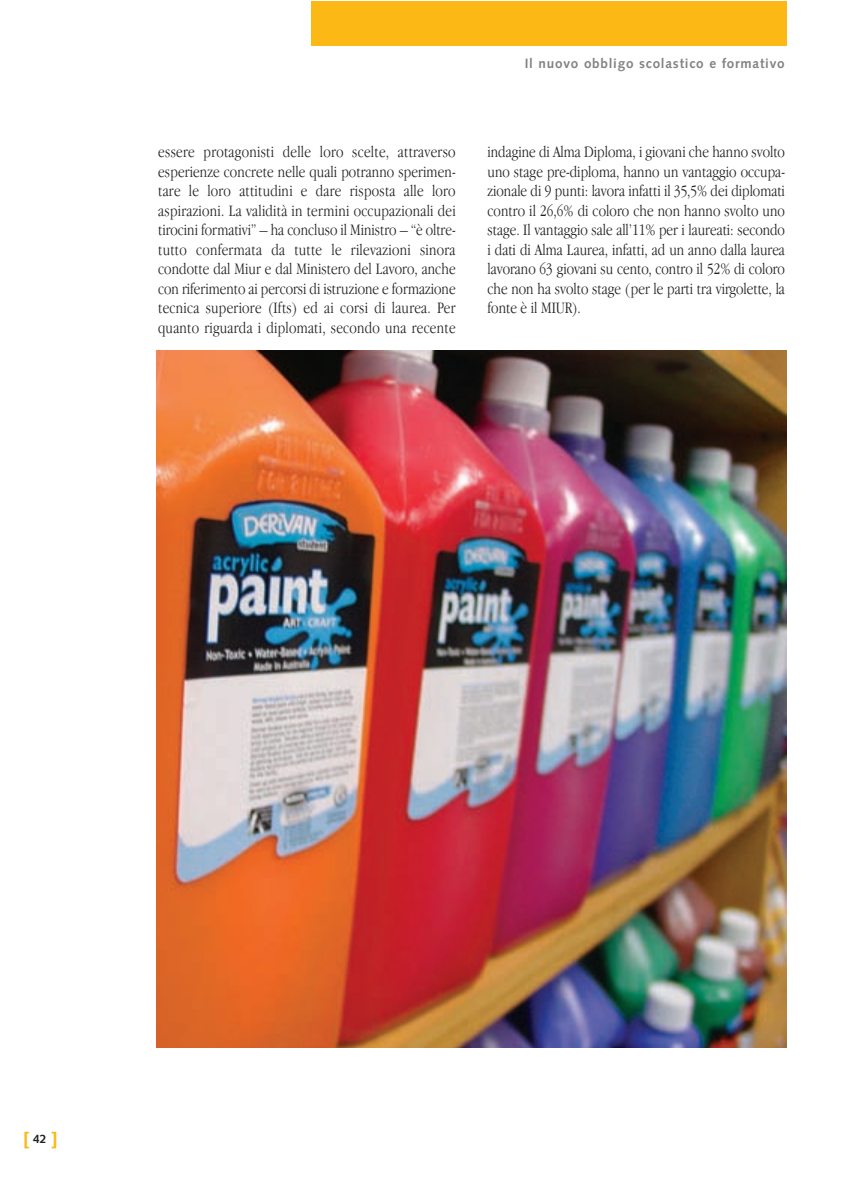
<style>
.page{position:relative;width:851px;height:1191px;background:#fff}
.page>*{position:absolute;margin:0;border:0;box-sizing:border-box;transform-origin:0 0}
.t1{font:700 18px "Helvetica";color:#fcb814}
.t2{font:300 16.5px/19.5px "Apple Garamond";color:#231f20;text-align:justify}
.t3{font:700 13.5px "Syntax";letter-spacing:.055em;color:#808285}
.t4{font:700 12px "Syntax";color:#231f20}
</style>
<div class="page">
<div style="left:311px;top:1px;width:475px;height:45px;background:#fcb814"></div>
<img style="left:157px;top:351px;width:629px;height:696px">
<p class="t3" style="left:524px;top:58px;width:261px">Il nuovo obbligo scolastico e formativo</p>
<p class="t2" style="left:158px;top:143px;width:299px">essere protagonisti delle loro scelte, attraverso esperienze concrete nelle quali potranno sperimen&shy;tare le loro attitudini e dare risposta alle loro aspirazioni. La validità in termini occupazionali dei tirocini formativi” – ha concluso il Ministro – “è oltre&shy;tutto confermata da tutte le rilevazioni sinora condotte dal Miur e dal Ministero del Lavoro, anche con riferimento ai percorsi di istruzione e formazione tecnica superiore (Ifts) ed ai corsi di laurea. Per quanto riguarda i diplomati, secondo una recente</p>
<p class="t2" style="left:487px;top:143px;width:299px">indagine di Alma Diploma, i giovani che hanno svolto uno stage pre-diploma, hanno un vantaggio occupa&shy;zionale di 9 punti: lavora infatti il 35,5% dei diplomati contro il 26,6% di coloro che non hanno svolto uno stage. Il vantaggio sale all’11% per i laureati: secondo i dati di Alma Laurea, infatti, ad un anno dalla laurea lavorano 63 giovani su cento, contro il 52% di coloro che non ha svolto stage (per le parti tra virgolette, la fonte è il MIUR).</p>
<p class="t1" style="left:24px;top:1131px;width:35px">[ ]</p>
<p class="t4" style="left:33px;top:1134px;width:15px">42</p>
</div>
